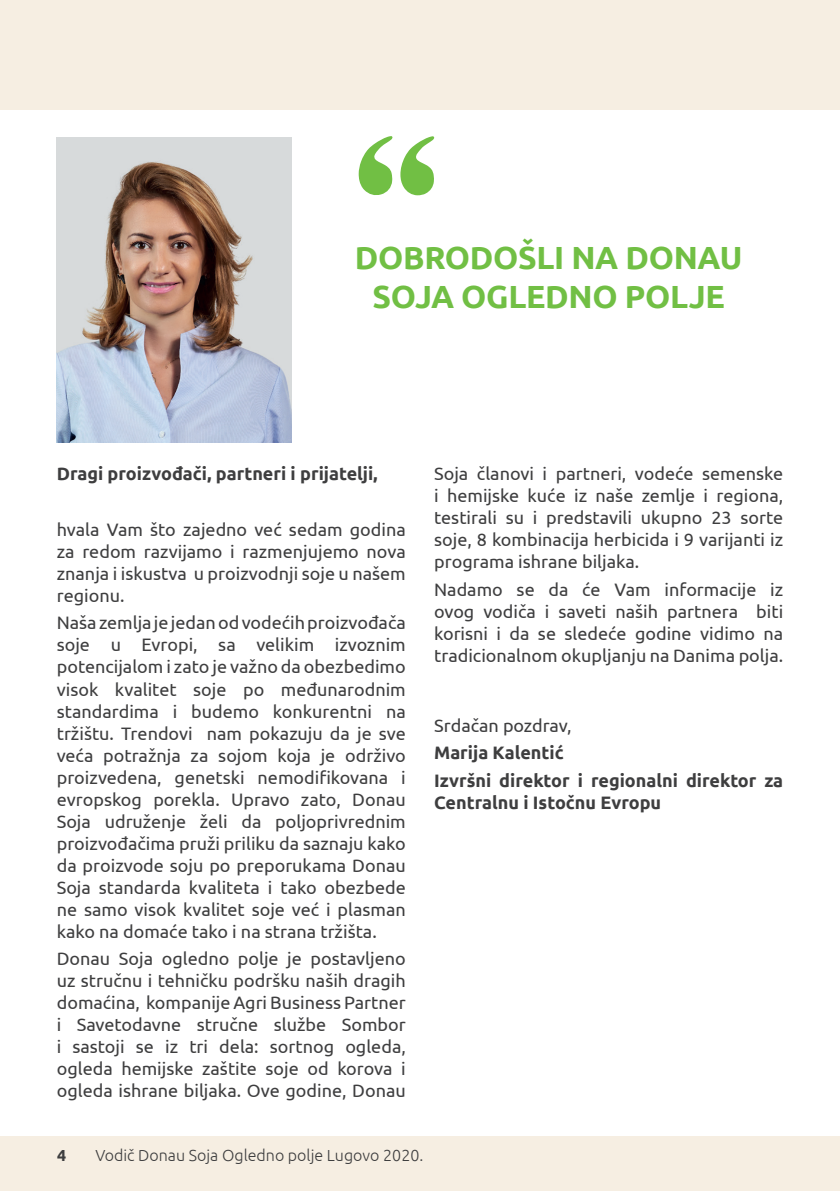
<style>
.page{position:relative;width:840px;height:1191px;background:#fff}
.page>*{position:absolute;margin:0;border:0;box-sizing:border-box;transform-origin:0 0}
.t1{font:700 32px/38.4px "Ubuntu";letter-spacing:-.01em;color:#71bf44;text-align:center}
.t2{font:18px/22px "Ubuntu";color:#3e3e3f;text-align:justify}
.t3{font:700 18px/27.6px "Ubuntu";color:#3e3e3f}
.t4{font:300 16px "Ubuntu";color:#3e3e3f}
.t5{font:700 16px "Ubuntu";color:#3e3e3f}
</style>
<div class="page">
<div style="left:0;top:0;width:839px;height:109px;background:#f6eee2"></div>
<div style="left:0;top:1136px;width:839px;height:55px;background:#f6eee2"></div>
<img style="left:57px;top:137px;width:234px;height:305px">
<svg style="left:358px;top:136px;width:34px;height:59px"></svg>
<svg style="left:400px;top:136px;width:34px;height:59px"></svg>
<h1 class="t1" style="left:355px;top:238px;width:389px">DOBRODOŠLI NA DONAU<br>SOJA OGLEDNO POLJE</h1>
<p class="t3" style="left:57px;top:460px;width:322px">Dragi proizvođači, partneri i prijatelji,</p>
<p class="t2" style="left:57px;top:518px;width:350px">hvala Vam što zajedno već sedam godina za redom razvijamo i razmenjujemo nova znanja i iskustva u proizvodnji soje u našem regionu.</p>
<p class="t2" style="left:57px;top:611px;width:350px">Naša zemlja je jedan od vodećih proizvođača soje u Evropi, sa velikim izvoznim potencijalom i zato je važno da obezbedimo visok kvalitet soje po međunarodnim standardima i budemo konkurentni na tržištu. Trendovi nam pokazuju da je sve veća potražnja za sojom koja je održivo proizvedena, genetski nemodifikovana i evropskog porekla. Upravo zato, Donau Soja udruženje želi da poljoprivrednim proizvođačima pruži priliku da saznaju kako da proizvode soju po preporukama Donau Soja standarda kvaliteta i tako obezbede ne samo visok kvalitet soje već i plasman kako na domaće tako i na strana tržišta.</p>
<p class="t2" style="left:57px;top:947px;width:350px">Donau Soja ogledno polje je postavljeno uz stručnu i tehničku podršku naših dragih domaćina, kompanije Agri Business Partner i Savetodavne stručne službe Sombor i sastoji se iz tri dela: sortnog ogleda, ogleda hemijske zaštite soje od korova i ogleda ishrane biljaka. Ove godine, Donau</p>
<p class="t2" style="left:434px;top:462px;width:350px">Soja članovi i partneri, vodeće semenske i hemijske kuće iz naše zemlje i regiona, testirali su i predstavili ukupno 23 sorte soje, 8 kombinacija herbicida i 9 varijanti iz programa ishrane biljaka.</p>
<p class="t2" style="left:434px;top:578px;width:350px">Nadamo se da će Vam informacije iz ovog vodiča i saveti naših partnera biti korisni i da se sledeće godine vidimo na tradicionalnom okupljanju na Danima polja.</p>
<p class="t2" style="left:434px;top:713px;width:139px">Srdačan pozdrav,</p>
<p class="t3" style="left:434px;top:738px;width:350px">Marija Kalentić<br>Izvršni direktor i regionalni direktor za</p>
<p class="t3" style="left:434px;top:788px;width:228px">Centralnu i Istočnu Evropu</p>
<p class="t5" style="left:57px;top:1145px;width:11px">4</p>
<p class="t4" style="left:95px;top:1145px;width:329px">Vodič Donau Soja Ogledno polje Lugovo 2020.</p>
</div>
